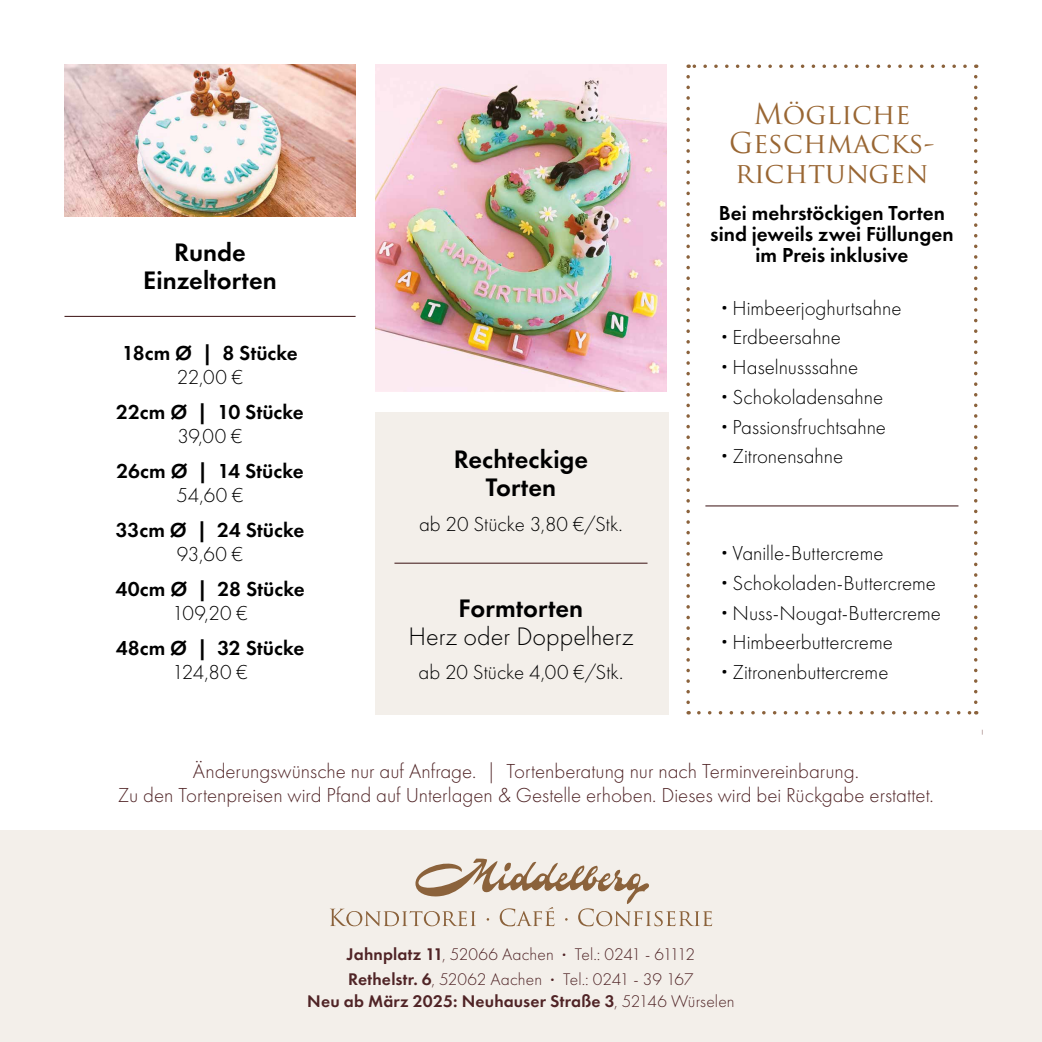
<style>
.page{position:relative;width:1042px;height:1042px;background:#fff}
.page>*{position:absolute;margin:0;border:0;box-sizing:border-box;transform-origin:0 0}
.t1{font:28px/29.8px "Trajan Pro";color:#963;text-align:center}
.t2{font:600 26.25px/28px "Futura PT";color:#000;text-align:center}
.t3{font:300 26.25px "Futura PT";color:#000}
.t4{font:300 21px/29.8px "Futura PT";color:#000}
.t5{font:300 21px/24.5px "Futura PT";color:#502426;text-align:center}
.t6{font:600 21px/21px "Futura PT";color:#000;text-align:center}
.t7{font:300 17.5px/25px "Futura PT";color:#502426}
.t8{font:600 17.5px "Futura PT";letter-spacing:.01em;color:#502426}
.s1{font-family:"Clan OT";font-weight:700}
.s2{font-weight:600}
.s3{font-family:"Abril Text";font-weight:400}
.s4{font-weight:300}
</style>
<div class="page">
<div style="left:375px;top:412px;width:293px;height:302px;background:#f3efea"></div>
<div style="left:0;top:830px;width:1042px;height:212px;background:#f3efea"></div>
<svg style="left:330px;top:858px;width:382px;height:68px"></svg>
<hr style="left:394px;top:563px;width:253px;height:1px;background:#390f10">
<hr style="left:705px;top:505px;width:253px;height:1px;background:#390f10">
<svg style="left:686px;top:77px;width:4px;height:637px"></svg>
<svg style="left:699px;top:711px;width:277px;height:3px"></svg>
<svg style="left:974px;top:64px;width:3px;height:638px"></svg>
<svg style="left:688px;top:64px;width:277px;height:4px"></svg>
<hr style="left:64px;top:316px;width:292px;height:1px;background:#390f10">
<img style="left:376px;top:64px;width:291px;height:328px">
<img style="left:64px;top:64px;width:291px;height:152px">
<p class="t2" style="left:143px;top:238px;width:135px">Runde<br>Einzeltorten</p>
<p class="t6" style="left:122px;top:342px;width:177px">18cm Ø | 8 Stücke</p>
<p class="t4" style="left:177px;top:363px;width:68px">22,00 €</p>
<p class="t6" style="left:116px;top:401px;width:189px">22cm Ø | 10 Stücke</p>
<p class="t4" style="left:177px;top:422px;width:67px">39,00 €</p>
<p class="t6" style="left:116px;top:460px;width:189px">26cm Ø | 14 Stücke</p>
<p class="t4" style="left:176px;top:481px;width:69px">54,60 €</p>
<p class="t6" style="left:116px;top:519px;width:190px">33cm Ø | 24 Stücke</p>
<p class="t4" style="left:177px;top:539px;width:68px">93,60 €</p>
<p class="t6" style="left:115px;top:578px;width:191px">40cm Ø | 28 Stücke</p>
<p class="t4" style="left:172px;top:598px;width:77px">109,20 €</p>
<p class="t6" style="left:116px;top:637px;width:190px">48cm Ø | 32 Stücke</p>
<p class="t4" style="left:172px;top:657px;width:77px">124,80 €</p>
<p class="t2" style="left:454px;top:445px;width:136px">Rechteckige<br>Torten</p>
<p class="t4" style="left:419px;top:509px;width:205px">ab 20 Stücke 3,80 €/Stk.</p>
<p class="t2" style="left:459px;top:594px;width:126px">Formtorten</p>
<p class="t3" style="left:408px;top:621px;width:227px">Herz oder Doppelherz</p>
<p class="t4" style="left:418px;top:658px;width:206px">ab 20 Stücke 4,00 €/Stk.</p>
<h1 class="t1" style="left:729px;top:98px;width:207px">Mögliche<br>Geschmacks&shy;richtungen</h1>
<p class="t6" style="left:710px;top:202px;width:245px">Bei mehrstöckigen Torten sind jeweils zwei Füllungen im Preis inklusive</p>
<p class="t4" style="left:721px;top:293px;width:181px"><span class="s1">·</span> Himbeerjoghurtsahne <span class="s1">·</span> Erdbeersahne<br><span class="s1">·</span> Haselnusssahne<br><span class="s1">·</span> Schokoladensahne<br><span class="s1">·</span> Passionsfruchtsahne<br><span class="s1">·</span> Zitronensahne</p>
<p class="t4" style="left:721px;top:538px;width:221px"><span class="s1">·</span> Vanille-Buttercreme<br><span class="s1">·</span> Schokoladen-Buttercreme <span class="s1">·</span> Nuss-Nougat-Buttercreme <span class="s1">·</span> Himbeerbuttercreme<br><span class="s1">·</span> Zitronenbuttercreme</p>
<p class="t5" style="left:118px;top:758px;width:817px">Änderungswünsche nur auf Anfrage. | Tortenberatung nur nach Terminvereinbarung.<br>Zu den Tortenpreisen wird Pfand auf Unterlagen &amp; Gestelle erhoben. Dieses wird bei Rückgabe erstattet.</p>
<p class="t7" style="left:347px;top:942px;width:349px"><span class="s2">Jahnplatz 11</span>, 52066 Aachen <span class="s3">·</span> Tel.: 0241 - 61112<br><span class="s2">Rethelstr. 6</span>, 52062 Aachen <span class="s3">·</span> Tel.: 0241 - 39 167</p>
<p class="t8" style="left:307px;top:990px;width:429px">Neu ab März 2025: Neuhauser Straße 3<span class="s4">, 52146 Würselen</span></p>
</div>
